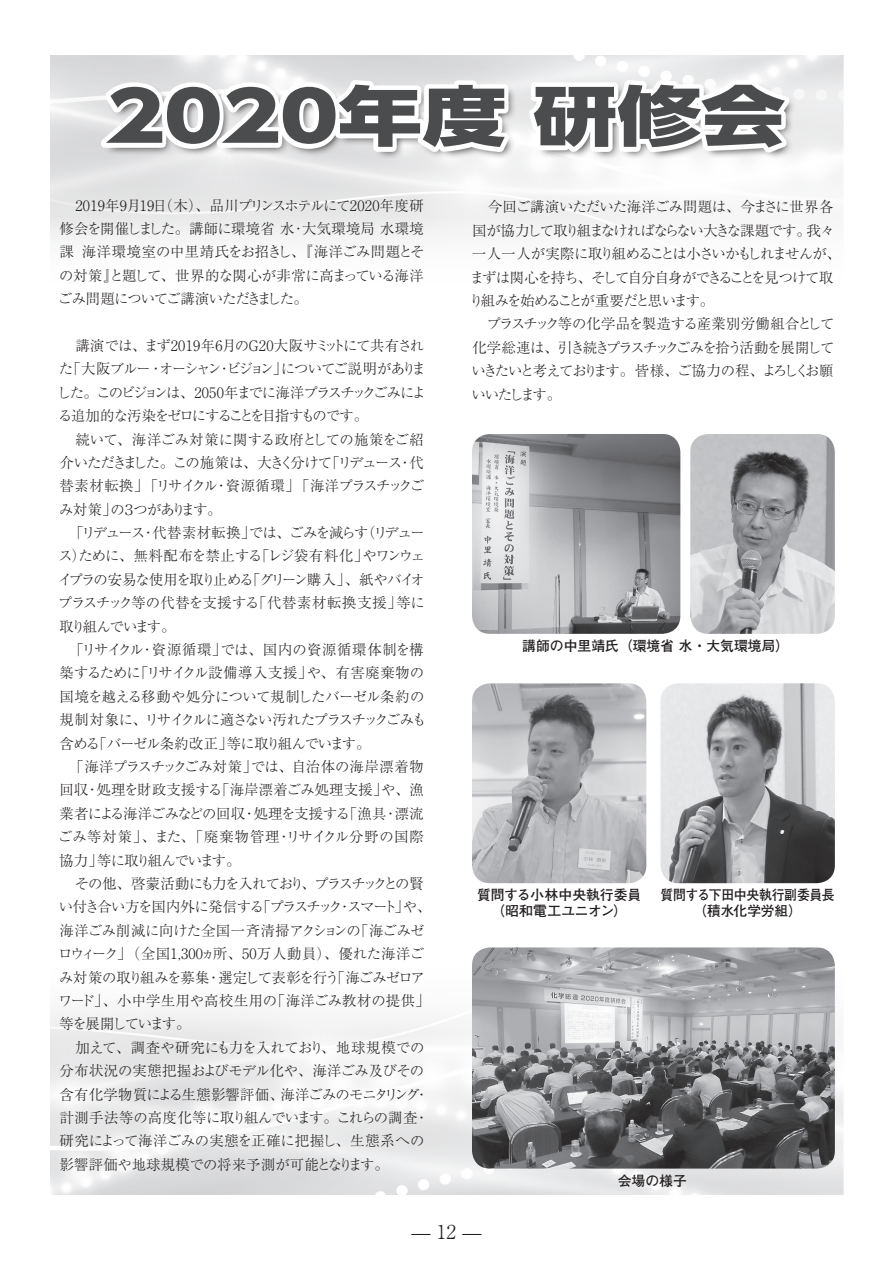
<style>
.page{position:relative;width:893px;height:1263px;background:#fff}
.page>*{position:absolute;margin:0;border:0;box-sizing:border-box;transform-origin:0 0}
.t1{font:800 64.8px "UD Shin Go NT Pro";color:#4b4c4d;scale:1.3 1}
.t2{font:300 19.2px "Ryumin Pro";color:#231f20}
.t3{font:300 14.4px/23.4px "Ryumin Pro";letter-spacing:-.055em;color:#231f20;text-align:justify}
.t4{font:300 14.4px/23.4px "Ryumin Pro";letter-spacing:-.015em;color:#231f20}
.t5{font:300 14.4px/23.4px "Ryumin Pro";letter-spacing:-.09em;color:#231f20}
.t6{font:700 13.8px/15.9px "Futo Go B101 Pro";color:#231f20;text-align:center}
.t7{font:700 13.8px/15.9px "Futo Go B101 Pro";letter-spacing:-.02em;color:#231f20;text-align:center;scale:.93 1}
.s1{font-size:68.1px}
</style>
<div class="page">
<img style="left:472px;top:434px;width:208px;height:200px">
<img style="left:472px;top:947px;width:363px;height:221px">
<img style="left:660px;top:683px;width:175px;height:200px">
<img style="left:472px;top:683px;width:174px;height:200px">
<svg style="left:103px;top:81px;width:693px;height:79px"></svg>
<svg style="left:101px;top:80px;width:688px;height:72px"></svg>
<img style="left:690px;top:434px;width:145px;height:200px">
<h1 class="t1" style="left:106px;top:63px;width:524px"><span class="s1">2020</span>年度 研修会</h1>
<p class="t3" style="left:58px;top:192px;width:368px;text-indent:18px">2019年9月19日（木）、品川プリンスホテルにて2020年度研修会を開催しました。講師に環境省 水･大気環境局 水環境課 海洋環境室の中里靖氏をお招きし、『海洋ごみ問題とその対策』と題して、世界的な関心が非常に高まっている海洋ごみ問題についてご講演いただきました。</p>
<p class="t5" style="left:57px;top:333px;width:371px;text-indent:19px">講演では、まず2019年6月のG20大阪サミットにて共有された「大阪ブルー・オーシャン・ビジョン」についてご説明がありました。このビジョンは、2050年までに海洋プラスチックごみによる追加的な汚染をゼロにすることを目指すものです。</p>
<p class="t3" style="left:59px;top:426px;width:367px;text-indent:16px">続いて、海洋ごみ対策に関する政府としての施策をご紹介いただきました。この施策は、大きく分けて「リデュース・代替素材転換」「リサイクル・資源循環」「海洋プラスチックごみ対策」の３つがあります。</p>
<p class="t3" style="left:58px;top:520px;width:369px;text-indent:12px">「リデュース・代替素材転換」では、ごみを減らす（リデュース）ために、無料配布を禁止する「レジ袋有料化」やワンウェイプラの安易な使用を取り止める「グリーン購入」、紙やバイオプラスチック等の代替を支援する「代替素材転換支援」等に取り組んでいます。</p>
<p class="t3" style="left:60px;top:637px;width:368px;text-align:left;text-indent:10px">「リサイクル・資源循環」では、国内の資源循環体制を構築するために「リサイクル設備導入支援」や、有害廃棄物の国境を越える移動や処分について規制したバーゼル条約の規制対象に、リサイクルに適さない汚れたプラスチックごみも含める「バーゼル条約改正」等に取り組んでいます。</p>
<p class="t3" style="left:58px;top:754px;width:367px;text-indent:11px">「海洋プラスチックごみ対策」では、自治体の海岸漂着物回収・処理を財政支援する「海岸漂着ごみ処理支援」や、漁業者による海洋ごみなどの回収・処理を支援する「漁具・漂流ごみ等対策」、また、「廃棄物管理・リサイクル分野の国際協力」等に取り組んでいます。</p>
<p class="t3" style="left:58px;top:871px;width:375px;text-align:left;text-indent:17px">その他、啓蒙活動にも力を入れており、プラスチックとの賢い付き合い方を国内外に発信する「プラスチック・スマート」や、海洋ごみ削減に向けた全国一斉清掃アクションの「海ごみゼロウィーク」（全国1,300ヵ所、50万人動員）、優れた海洋ごみ対策の取り組みを募集・選定して表彰を行う「海ごみゼロアワード」、小中学生用や高校生用の「海洋ごみ教材の提供」等を展開しています。</p>
<p class="t4" style="left:60px;top:1034px;width:371px;text-indent:16px">加えて、調査や研究にも力を入れており、地球規模での分布状況の実態把握およびモデル化や、海洋ごみ及びその含有化学物質による生態影響評価、海洋ごみのモニタリング・計測手法等の高度化等に取り組んでいます。これらの調査・研究によって海洋ごみの実態を正確に把握し、生態系への影響評価や地球規模での将来予測が可能となります。</p>
<p class="t3" style="left:469px;top:194px;width:373px;text-align:left;text-indent:19px">今回ご講演いただいた海洋ごみ問題は、今まさに世界各国が協力して取り組まなければならない大きな課題です。我々一人一人が実際に取り組めることは小さいかもしれませんが、まずは関心を持ち、そして自分自身ができることを見つけて取り組みを始めることが重要だと思います。</p>
<p class="t3" style="left:471px;top:311px;width:365px;text-indent:15px">プラスチック等の化学品を製造する産業別労働組合として化学総連は、引き続きプラスチックごみを拾う活動を展開していきたいと考えております。皆様、ご協力の程、よろしくお願いいたします。</p>
<p class="t6" style="left:522px;top:636px;width:269px">講師の中里靖氏（環境省水・大気環境局）</p>
<p class="t6" style="left:477px;top:885px;width:166px">質問する小林中央執行委員（昭和電工ユニオン）</p>
<p class="t7" style="left:661px;top:885px;width:189px">質問する下田中央執行副委員長（積水化学労組）</p>
<p class="t6" style="left:618px;top:1171px;width:71px">会場の様子</p>
<h2 class="t2" style="left:411px;top:1217px;width:72px">— 12 —</h2>
</div>
